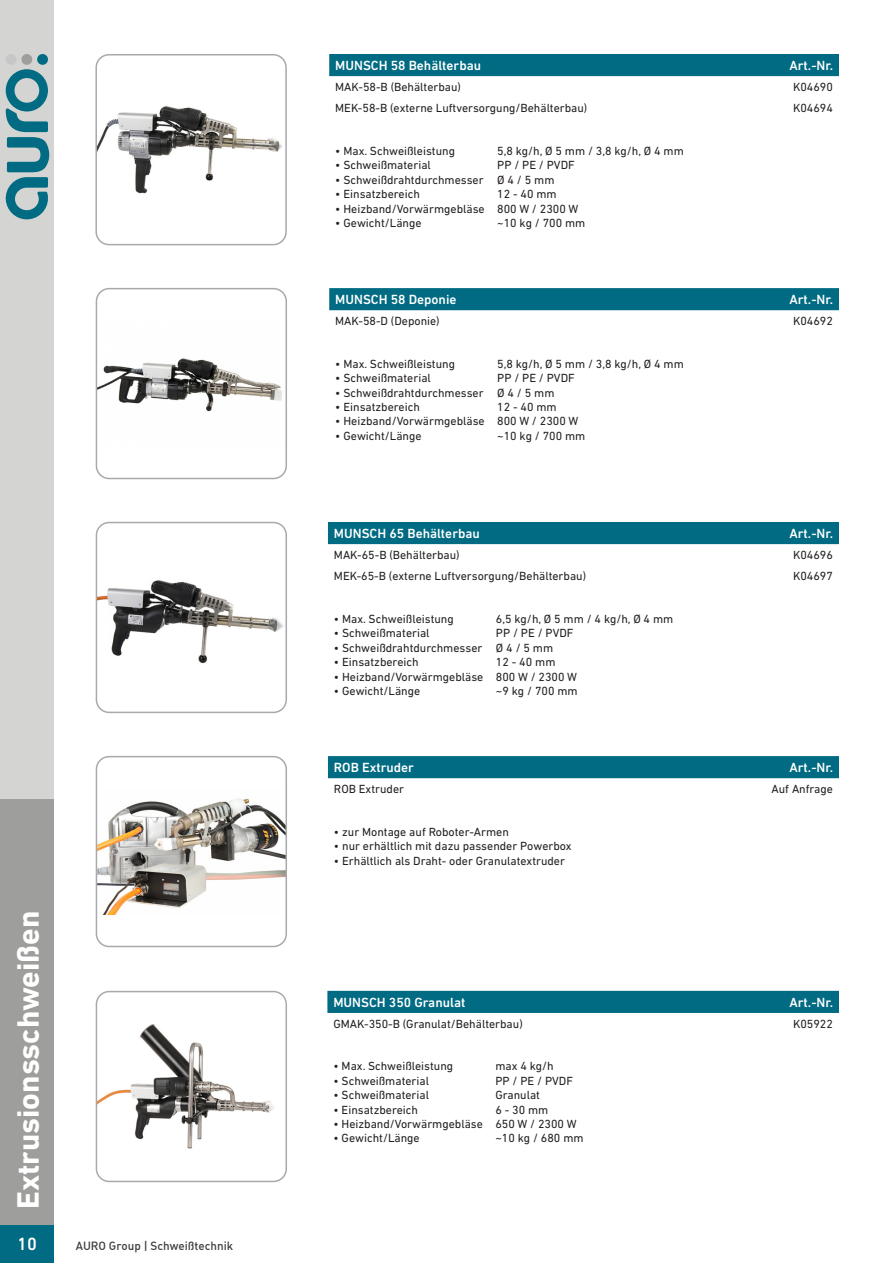
<style>
.page{position:relative;width:893px;height:1263px;background:#fff}
.page>*{position:absolute;margin:0;border:0;box-sizing:border-box;transform-origin:0 0}
.t1{font:700 31.5px "DIN Next LT Pro";color:#fff}
.t2{font:500 18px "DIN Next LT Pro";color:#fff}
.t3{font:500 13.5px "DIN Next LT Pro";color:#fff}
.t4{font:12px "DIN Next LT Pro";color:#231f20}
.t5{font:11.7px "DIN Medium Alternate";color:#3e3e3f}
</style>
<div class="page">
<div style="left:0;top:0;width:54px;height:1263px;background:#d4d4d3"></div>
<div style="left:0;top:1225px;width:54px;height:38px;background:#006b82"></div>
<div style="left:0;top:799px;width:54px;height:426px;background:#9e9e9c"></div>
<div style="left:37px;top:54px;width:11px;height:11px;background:#006b82;border-radius:50%"></div>
<div style="left:6px;top:54px;width:11px;height:11px;background:#c7c7c7;border-radius:50%"></div>
<div style="left:21px;top:54px;width:11px;height:11px;background:#9e9e9c;border-radius:50%"></div>
<svg style="left:5px;top:69px;width:44px;height:151px"></svg>
<img style="left:99px;top:1024px;width:176px;height:125px">
<div style="left:96px;top:991px;width:191px;height:191px;border:2px solid #a8a9ad;border-radius:13px"></div>
<img style="left:99px;top:580px;width:185px;height:83px">
<div style="left:96px;top:522px;width:191px;height:191px;border:2px solid #a8a9ad;border-radius:13px"></div>
<img style="left:99px;top:358px;width:183px;height:54px">
<div style="left:96px;top:288px;width:191px;height:191px;border:2px solid #a8a9ad;border-radius:13px"></div>
<div style="left:328px;top:522px;width:511px;height:22px;background:#006b82"></div>
<img style="left:98px;top:106px;width:185px;height:88px">
<div style="left:95px;top:54px;width:192px;height:191px;border:2px solid #a8a9ad;border-radius:13px"></div>
<div style="left:327px;top:991px;width:512px;height:22px;background:#006b82"></div>
<div style="left:329px;top:54px;width:510px;height:22px;background:#006b82"></div>
<div style="left:329px;top:288px;width:510px;height:22px;background:#006b82"></div>
<img style="left:99px;top:798px;width:185px;height:117px">
<div style="left:96px;top:756px;width:191px;height:191px;border:2px solid #a8a9ad;border-radius:13px"></div>
<div style="left:328px;top:756px;width:511px;height:22px;background:#006b82"></div>
<h1 class="t1" style="left:10px;top:1209px;width:300px;rotate:-90deg">Extrusionsschweißen</h1>
<h2 class="t2" style="left:17px;top:1233px;width:21px">10</h2>
<p class="t5" style="left:76px;top:1238px;width:159px">AURO Group | Schweißtechnik</p>
<p class="t3" style="left:335px;top:58px;width:147px">MUNSCH 58 Behälterbau</p>
<p class="t3" style="left:789px;top:58px;width:45px">Art.-Nr.</p>
<p class="t4" style="left:335px;top:80px;width:127px">MAK-58-B (Behälterbau)</p>
<p class="t4" style="left:793px;top:80px;width:41px">K04690</p>
<p class="t4" style="left:335px;top:101px;width:254px">MEK-58-B (externe Luftversorgung/Behälterbau)</p>
<p class="t4" style="left:793px;top:101px;width:41px">K04694</p>
<p class="t4" style="left:335px;top:144px;width:121px">• Max. Schweißleistung</p>
<p class="t4" style="left:497px;top:144px;width:188px">5,8 kg/h, Ø 5 mm / 3,8 kg/h, Ø 4 mm</p>
<p class="t4" style="left:335px;top:158px;width:97px">• Schweißmaterial</p>
<p class="t4" style="left:497px;top:158px;width:79px">PP / PE / PVDF</p>
<p class="t4" style="left:335px;top:173px;width:221px">• Schweißdrahtdurchmesser Ø 4 / 5 mm</p>
<p class="t4" style="left:335px;top:187px;width:86px">• Einsatzbereich</p>
<p class="t4" style="left:497px;top:187px;width:61px">12 - 40 mm</p>
<p class="t4" style="left:335px;top:202px;width:245px">• Heizband/Vorwärmgebläse 800 W / 2300 W</p>
<p class="t4" style="left:335px;top:216px;width:88px">• Gewicht/Länge</p>
<p class="t4" style="left:497px;top:216px;width:90px">~10 kg / 700 mm</p>
<p class="t3" style="left:335px;top:292px;width:123px">MUNSCH 58 Deponie</p>
<p class="t3" style="left:789px;top:292px;width:45px">Art.-Nr.</p>
<p class="t4" style="left:335px;top:314px;width:106px">MAK-58-D (Deponie)</p>
<p class="t4" style="left:793px;top:314px;width:41px">K04692</p>
<p class="t4" style="left:335px;top:357px;width:121px">• Max. Schweißleistung</p>
<p class="t4" style="left:497px;top:357px;width:188px">5,8 kg/h, Ø 5 mm / 3,8 kg/h, Ø 4 mm</p>
<p class="t4" style="left:335px;top:371px;width:97px">• Schweißmaterial</p>
<p class="t4" style="left:497px;top:371px;width:79px">PP / PE / PVDF</p>
<p class="t4" style="left:335px;top:386px;width:221px">• Schweißdrahtdurchmesser Ø 4 / 5 mm</p>
<p class="t4" style="left:335px;top:400px;width:86px">• Einsatzbereich</p>
<p class="t4" style="left:497px;top:400px;width:61px">12 - 40 mm</p>
<p class="t4" style="left:335px;top:414px;width:245px">• Heizband/Vorwärmgebläse 800 W / 2300 W</p>
<p class="t4" style="left:335px;top:429px;width:88px">• Gewicht/Länge</p>
<p class="t4" style="left:497px;top:429px;width:90px">~10 kg / 700 mm</p>
<p class="t3" style="left:334px;top:526px;width:147px">MUNSCH 65 Behälterbau</p>
<p class="t3" style="left:789px;top:526px;width:45px">Art.-Nr.</p>
<p class="t4" style="left:334px;top:548px;width:127px">MAK-65-B (Behälterbau)</p>
<p class="t4" style="left:793px;top:548px;width:41px">K04696</p>
<p class="t4" style="left:334px;top:569px;width:254px">MEK-65-B (externe Luftversorgung/Behälterbau)</p>
<p class="t4" style="left:793px;top:569px;width:41px">K04697</p>
<p class="t4" style="left:334px;top:612px;width:121px">• Max. Schweißleistung</p>
<p class="t4" style="left:496px;top:612px;width:179px">6,5 kg/h, Ø 5 mm / 4 kg/h, Ø 4 mm</p>
<p class="t4" style="left:334px;top:626px;width:97px">• Schweißmaterial</p>
<p class="t4" style="left:496px;top:626px;width:79px">PP / PE / PVDF</p>
<p class="t4" style="left:334px;top:641px;width:221px">• Schweißdrahtdurchmesser Ø 4 / 5 mm</p>
<p class="t4" style="left:334px;top:655px;width:86px">• Einsatzbereich</p>
<p class="t4" style="left:496px;top:655px;width:61px">12 - 40 mm</p>
<p class="t4" style="left:334px;top:669px;width:245px">• Heizband/Vorwärmgebläse 800 W / 2300 W</p>
<p class="t4" style="left:334px;top:684px;width:88px">• Gewicht/Länge</p>
<p class="t4" style="left:496px;top:684px;width:83px">~9 kg / 700 mm</p>
<p class="t3" style="left:334px;top:760px;width:82px">ROB Extruder</p>
<p class="t3" style="left:789px;top:760px;width:45px">Art.-Nr.</p>
<p class="t4" style="left:334px;top:782px;width:72px">ROB Extruder</p>
<p class="t4" style="left:772px;top:782px;width:63px">Auf Anfrage</p>
<p class="t4" style="left:334px;top:825px;width:176px">• zur Montage auf Roboter-Armen</p>
<p class="t4" style="left:334px;top:839px;width:239px">• nur erhältlich mit dazu passender Powerbox</p>
<p class="t4" style="left:334px;top:853px;width:233px">• Erhältlich als Draht- oder Granulatextruder</p>
<p class="t3" style="left:333px;top:994px;width:133px">MUNSCH 350 Granulat</p>
<p class="t3" style="left:789px;top:994px;width:45px">Art.-Nr.</p>
<p class="t4" style="left:333px;top:1017px;width:191px">GMAK-350-B (Granulat/Behälterbau)</p>
<p class="t4" style="left:793px;top:1017px;width:41px">K05922</p>
<p class="t4" style="left:333px;top:1059px;width:121px">• Max. Schweißleistung</p>
<p class="t4" style="left:495px;top:1059px;width:60px">max 4 kg/h</p>
<p class="t4" style="left:333px;top:1074px;width:97px">• Schweißmaterial</p>
<p class="t4" style="left:495px;top:1074px;width:79px">PP / PE / PVDF</p>
<p class="t4" style="left:333px;top:1088px;width:97px">• Schweißmaterial</p>
<p class="t4" style="left:495px;top:1088px;width:46px">Granulat</p>
<p class="t4" style="left:333px;top:1103px;width:86px">• Einsatzbereich</p>
<p class="t4" style="left:495px;top:1103px;width:54px">6 - 30 mm</p>
<p class="t4" style="left:333px;top:1117px;width:245px">• Heizband/Vorwärmgebläse 650 W / 2300 W</p>
<p class="t4" style="left:333px;top:1131px;width:88px">• Gewicht/Länge</p>
<p class="t4" style="left:495px;top:1131px;width:90px">~10 kg / 680 mm</p>
</div>
